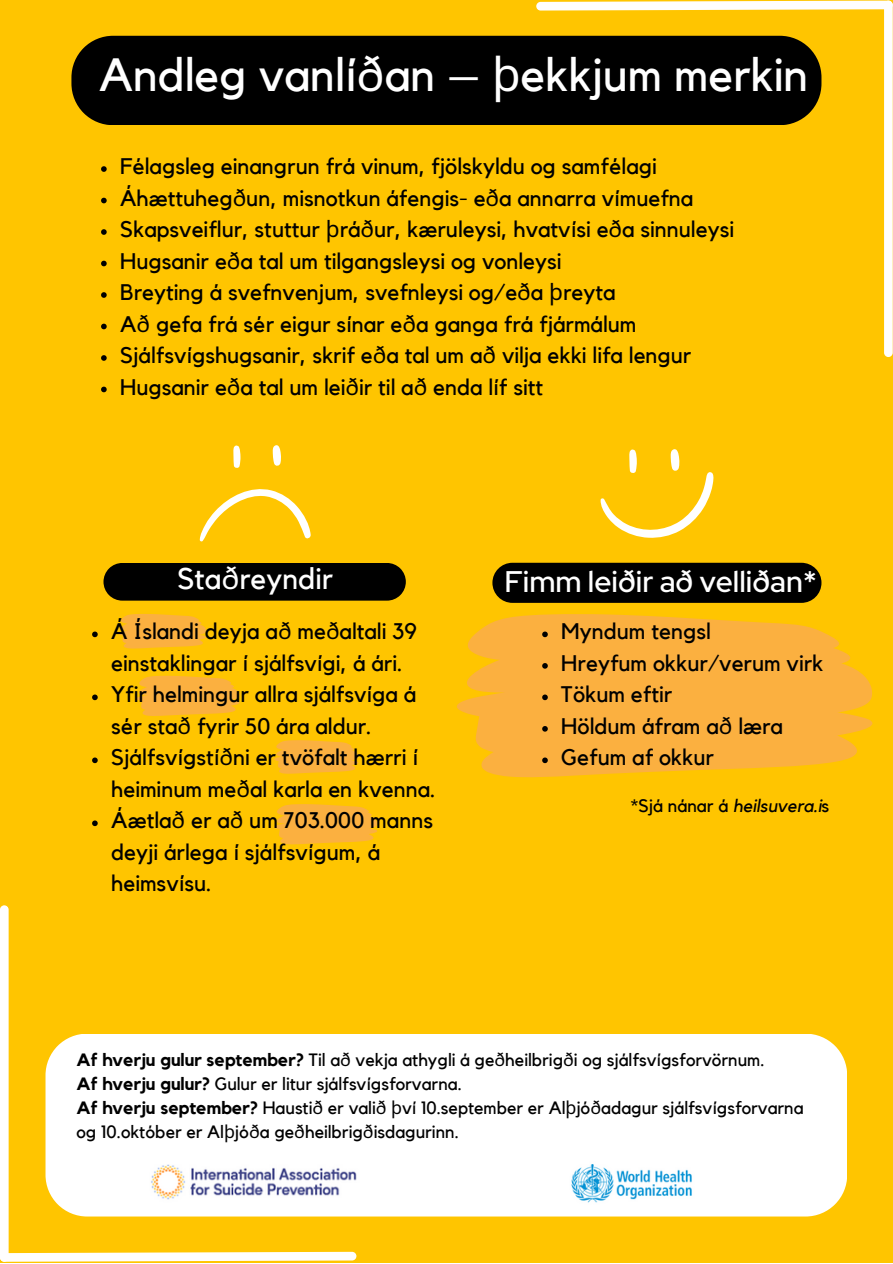
<style>
.page{position:relative;width:893px;height:1264px;background:#fff}
.page>*{position:absolute;margin:0;border:0;box-sizing:border-box;transform-origin:0 0}
.t1{font:46.5px "Kollektif";color:#fff}
.t2{font:600 29.85px "Red Hat Display";color:#fff}
.t3{font:29.85px "Kollektif";color:#fff}
.t4{font:22.5px/31.5px "Kollektif";color:#000}
.t5{font:italic 18px "Kollektif";color:#000}
.t6{font:17.85px/24px "Kollektif";color:#000}
.s1{font-family:"Noto Sans"}
.s2{font-style:normal}
.s3{font-weight:700}
</style>
<div class="page">
<div style="left:0;top:0;width:892px;height:1262px;background:#ffc500"></div>
<svg style="left:600px;top:449px;width:113px;height:89px"></svg>
<svg style="left:233px;top:445px;width:7px;height:23px"></svg>
<svg style="left:272px;top:445px;width:9px;height:21px"></svg>
<svg style="left:200px;top:489px;width:111px;height:53px"></svg>
<div style="left:71px;top:36px;width:750px;height:89px;background:#000"></div>
<div style="left:103px;top:563px;width:303px;height:37px;background:#000"></div>
<div style="left:492px;top:562px;width:329px;height:41px;background:#000;border-radius:20px"></div>
<svg style="left:136px;top:675px;width:104px;height:41px"></svg>
<svg style="left:274px;top:804px;width:104px;height:40px;background:#fbb335"></svg>
<svg style="left:118px;top:614px;width:88px;height:34px;background:#fbb336"></svg>
<svg style="left:457px;top:614px;width:416px;height:164px;fill:#fbb040"></svg>
<div style="left:45px;top:1034px;width:802px;height:182px;background:#fff"></div>
<img style="left:150px;top:1164px;width:209px;height:39px">
<img style="left:563px;top:1159px;width:135px;height:50px">
<svg style="left:274px;top:740px;width:85px;height:34px"></svg>
<div style="left:0;top:905px;width:9px;height:356px;background:#fff;border-radius:4px"></div>
<svg style="left:0;top:1251px;width:356px;height:10px;background:#fff5d7"></svg>
<svg style="left:92px;top:631px;width:6px;height:6px"></svg>
<svg style="left:92px;top:694px;width:6px;height:6px"></svg>
<svg style="left:92px;top:757px;width:6px;height:6px"></svg>
<svg style="left:92px;top:820px;width:6px;height:6px"></svg>
<svg style="left:101px;top:166px;width:6px;height:6px"></svg>
<svg style="left:101px;top:198px;width:6px;height:5px"></svg>
<svg style="left:101px;top:229px;width:6px;height:6px"></svg>
<svg style="left:101px;top:261px;width:6px;height:5px"></svg>
<svg style="left:101px;top:292px;width:6px;height:6px"></svg>
<svg style="left:101px;top:324px;width:6px;height:5px"></svg>
<svg style="left:101px;top:355px;width:6px;height:6px"></svg>
<svg style="left:101px;top:386px;width:6px;height:6px"></svg>
<svg style="left:542px;top:631px;width:5px;height:6px"></svg>
<svg style="left:542px;top:663px;width:5px;height:5px"></svg>
<svg style="left:542px;top:694px;width:5px;height:6px"></svg>
<svg style="left:542px;top:726px;width:5px;height:5px"></svg>
<svg style="left:542px;top:757px;width:5px;height:6px"></svg>
<div style="left:884px;top:1px;width:8px;height:356px;background:#fff;border-radius:4px"></div>
<svg style="left:536px;top:1px;width:356px;height:10px;background:#fff6da"></svg>
<p class="t1" style="left:99px;top:53px;width:710px">Andleg vanlí<span class="s1">ð</span>an – <span class="s1">þ</span>ekkjum merkin</p>
<p class="t4" style="left:120px;top:151px;width:538px">Félagsleg einangrun frá vinum, fjölskyldu og samfélagi</p>
<p class="t4" style="left:120px;top:183px;width:574px">Áhættuheg<span class="s1">ð</span>un, misnotkun áfengis- e<span class="s1">ð</span>a annarra vímuefna</p>
<p class="t4" style="left:120px;top:214px;width:615px">Skapsveiflur, stuttur <span class="s1">þ</span>rá<span class="s1">ð</span>ur, kæruleysi, hvatvísi e<span class="s1">ð</span>a sinnuleysi</p>
<p class="t4" style="left:120px;top:246px;width:443px">Hugsanir e<span class="s1">ð</span>a tal um tilgangsleysi og vonleysi</p>
<p class="t4" style="left:120px;top:277px;width:497px">Breyting á svefnvenjum, svefnleysi og/e<span class="s1">ð</span>a <span class="s1">þ</span>reyta</p>
<p class="t4" style="left:120px;top:309px;width:517px">A<span class="s1">ð</span> gefa frá sér eigur sínar e<span class="s1">ð</span>a ganga frá fjármálum</p>
<p class="t4" style="left:120px;top:340px;width:572px">Sjálfsvígshugsanir, skrif e<span class="s1">ð</span>a tal um a<span class="s1">ð</span> vilja ekki lifa lengur</p>
<p class="t4" style="left:120px;top:372px;width:424px">Hugsanir e<span class="s1">ð</span>a tal um lei<span class="s1">ð</span>ir til a<span class="s1">ð</span> enda líf sitt</p>
<p class="t3" style="left:177px;top:565px;width:157px">Sta<span class="s1">ð</span>reyndir</p>
<p class="t4" style="left:111px;top:616px;width:307px">Á Íslandi deyja a<span class="s1">ð</span> me<span class="s1">ð</span>altali 39 einstaklingar í sjálfsvígi, á ári.</p>
<p class="t4" style="left:111px;top:679px;width:306px">Yfir helmingur allra sjálfsvíga á sér sta<span class="s1">ð</span> fyrir 50 ára aldur.</p>
<p class="t4" style="left:111px;top:742px;width:326px">Sjálfsvígstí<span class="s1">ð</span>ni er tvöfalt hærri í heiminum me<span class="s1">ð</span>al karla en kvenna.</p>
<p class="t4" style="left:111px;top:805px;width:323px">Áætla<span class="s1">ð</span> er a<span class="s1">ð</span> um 703.000 manns deyji árlega í sjálfsvígum, á heimsvísu.</p>
<p class="t2" style="left:504px;top:562px;width:314px">Fimm leiðir að velliðan*</p>
<p class="t4" style="left:561px;top:616px;width:151px">Myndum tengsl</p>
<p class="t4" style="left:561px;top:648px;width:264px">Hreyfum okkur/verum virk</p>
<p class="t4" style="left:561px;top:679px;width:112px">Tökum eftir</p>
<p class="t4" style="left:561px;top:711px;width:223px">Höldum áfram a<span class="s1">ð</span> læra</p>
<p class="t4" style="left:561px;top:742px;width:154px">Gefum af okkur</p>
<p class="t5" style="left:631px;top:797px;width:200px"><span class="s2">*Sjá nánar á</span> heilsuvera.i<span class="s2">s</span></p>
<p class="t6" style="left:77px;top:1048px;width:689px"><span class="s3">Af hverju gulur september?</span> Til a<span class="s1">ð</span> vekja athygli á ge<span class="s1">ð</span>heilbrig<span class="s1">ð</span>i og sjálfsvígsforvörnum.</p>
<p class="t6" style="left:77px;top:1072px;width:387px"><span class="s3">Af hverju gulur?</span> Gulur er litur sjálfsvígsforvarna.</p>
<p class="t6" style="left:77px;top:1096px;width:728px"><span class="s3">Af hverju september?</span> Hausti<span class="s1">ð</span> er vali<span class="s1">ð þ</span>ví 10.september er Al<span class="s1">þ</span>jó<span class="s1">ð</span>adagur sjálfsvígsforvarna og 10.október er Al<span class="s1">þ</span>jó<span class="s1">ð</span>a ge<span class="s1">ð</span>heilbrig<span class="s1">ð</span>isdagurinn.</p>
</div>
